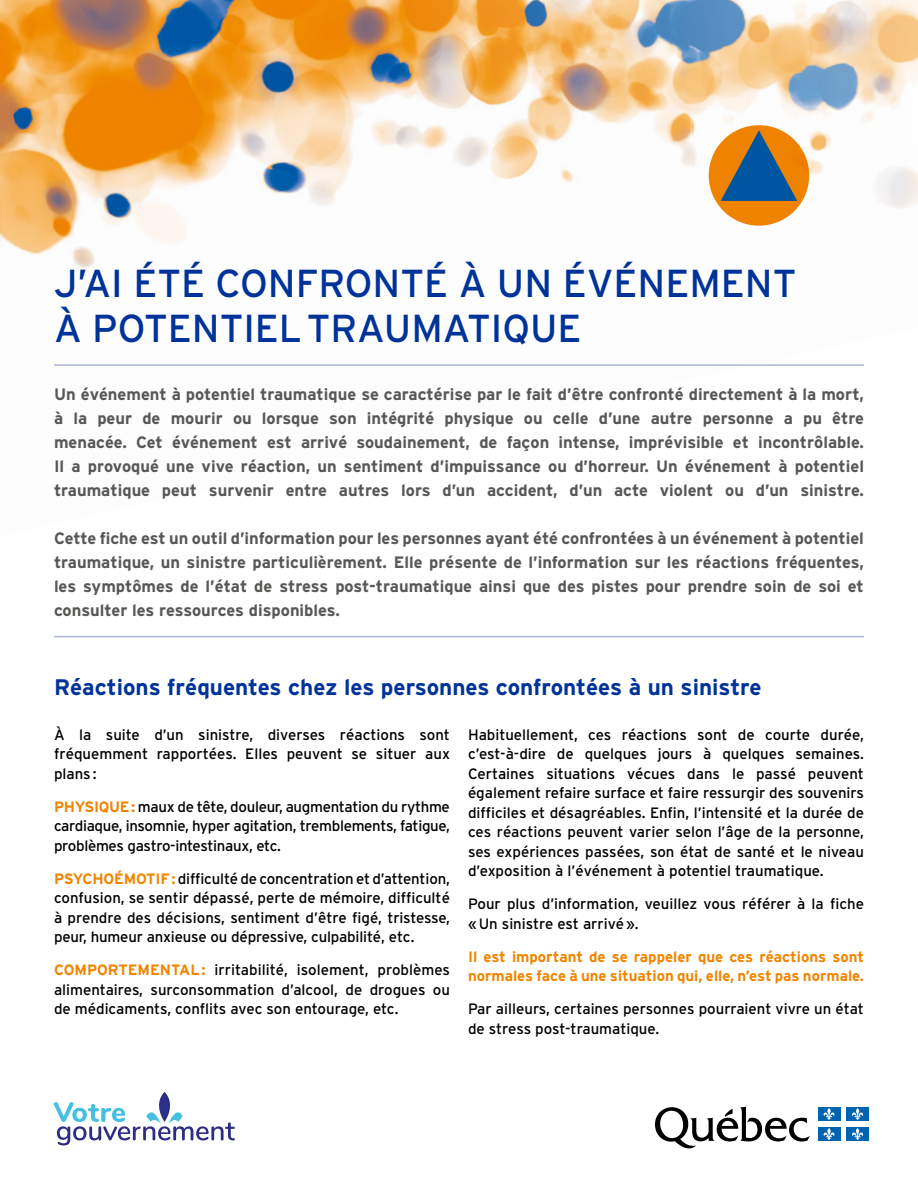
<style>
.page{position:relative;width:918px;height:1188px;background:#fff}
.page>*{position:absolute;margin:0;border:0;box-sizing:border-box;transform-origin:0 0}
.t1{font:39px/45px "Interstate";color:#039}
.t2{font:700 22.5px "Interstate";color:#039}
.t3{font:700 16.5px/24px "Interstate";color:#575756;text-align:justify}
.t4{font:15px/19.5px "Interstate";color:#000;text-align:justify}
.t5{font:700 15px/19.5px "Interstate";color:#f18500}
.s1{font-weight:700;color:#f18500}
</style>
<div class="page">
<img style="left:0;top:0;width:918px;height:269px">
<hr style="left:54px;top:364px;width:810px;height:2px;background:#adb7d6">
<hr style="left:54px;top:636px;width:810px;height:1px;background:#adb7d6">
<div style="left:692px;top:108px;width:134px;height:135px;background:#fff"></div>
<div style="left:709px;top:125px;width:100px;height:101px;background:#f18500;border-radius:50%"></div>
<svg style="left:721px;top:130px;width:76px;height:71px"></svg>
<svg style="left:655px;top:1107px;width:155px;height:42px"></svg>
<div style="left:818px;top:1107px;width:22px;height:14px;background:#0063af"></div>
<svg style="left:823px;top:1108px;width:12px;height:12px"></svg>
<div style="left:847px;top:1107px;width:22px;height:14px;background:#0063af"></div>
<svg style="left:852px;top:1108px;width:11px;height:12px"></svg>
<div style="left:818px;top:1127px;width:22px;height:14px;background:#0063af"></div>
<svg style="left:823px;top:1128px;width:12px;height:12px"></svg>
<div style="left:847px;top:1127px;width:22px;height:14px;background:#0063af"></div>
<svg style="left:852px;top:1128px;width:11px;height:12px"></svg>
<svg style="left:54px;top:1092px;width:181px;height:53px"></svg>
<h1 class="t1" style="left:54px;top:260px;width:744px">J’AI ÉTÉ CONFRONTÉ À UN ÉVÉNEMENT<br>À POTENTIELTRAUMATIQUE</h1>
<h3 class="t3" style="left:54px;top:382px;width:812px">Un événement à potentiel traumatique se caractérise par le fait d’être confronté directement à la mort, à la peur de mourir ou lorsque son intégrité physique ou celle d’une autre personne a pu être menacée. Cet événement est arrivé soudainement, de façon intense, imprévisible et incontrôlable.<br>Il a provoqué une vive réaction, un sentiment d’impuissance ou d’horreur. Un événement à potentiel traumatique peut survenir entre autres lors d’un accident, d’un acte violent ou d’un sinistre.</h3>
<h3 class="t3" style="left:54px;top:526px;width:812px">Cette fiche est un outil d’information pour les personnes ayant été confrontées à un événement à potentiel traumatique, un sinistre particulièrement. Elle présente de l’information sur les réactions fréquentes, les symptômes de l’état de stress post-traumatique ainsi que des pistes pour prendre soin de soi et consulter les ressources disponibles.</h3>
<h2 class="t2" style="left:54px;top:675px;width:709px">Réactions fréquentes chez les personnes confrontées à un sinistre</h2>
<p class="t4" style="left:54px;top:725px;width:398px">À la suite d’un sinistre, diverses réactions sont fréquemment rapportées. Elles peuvent se situer aux plans :</p>
<p class="t4" style="left:54px;top:797px;width:397px"><span class="s1">PHYSIQUE:</span> maux de tête, douleur, augmentation du rythme cardiaque, insomnie, hyper agitation, tremblements, fatigue, problèmes gastro-intestinaux, etc.</p>
<p class="t4" style="left:54px;top:869px;width:397px"><span class="s1">PSYCHOÉMOTIF:</span> difficulté de concentration et d’attention, confusion, se sentir dépassé, perte de mémoire, difficulté à prendre des décisions, sentiment d’être figé, tristesse, peur, humeur anxieuse ou dépressive, culpabilité, etc.</p>
<p class="t4" style="left:54px;top:960px;width:398px"><span class="s1">COMPORTEMENTAL:</span> irritabilité, isolement, problèmes alimentaires, surconsommation d’alcool, de drogues ou de médicaments, conflits avec son entourage, etc.</p>
<p class="t4" style="left:468px;top:725px;width:398px">Habituellement, ces réactions sont de courte durée, c’est-à-dire de quelques jours à quelques semaines.<br>Certaines situations vécues dans le passé peuvent également refaire surface et faire ressurgir des souvenirs difficiles et désagréables. Enfin, l’intensité et la durée de ces réactions peuvent varier selon l’âge de la personne, ses expériences passées, son état de santé et le niveau d’exposition à l’événement à potentiel traumatique.</p>
<p class="t4" style="left:468px;top:894px;width:398px">Pour plus d’information, veuillez vous référer à la fiche «Un sinistre est arrivé».</p>
<p class="t5" style="left:468px;top:947px;width:398px">Il est important de se rappeler que ces réactions sont normales face à une situation qui, elle, n’est pas normale.</p>
<p class="t4" style="left:468px;top:999px;width:397px">Par ailleurs, certaines personnes pourraient vivre un état de stress post-traumatique.</p>
</div>
